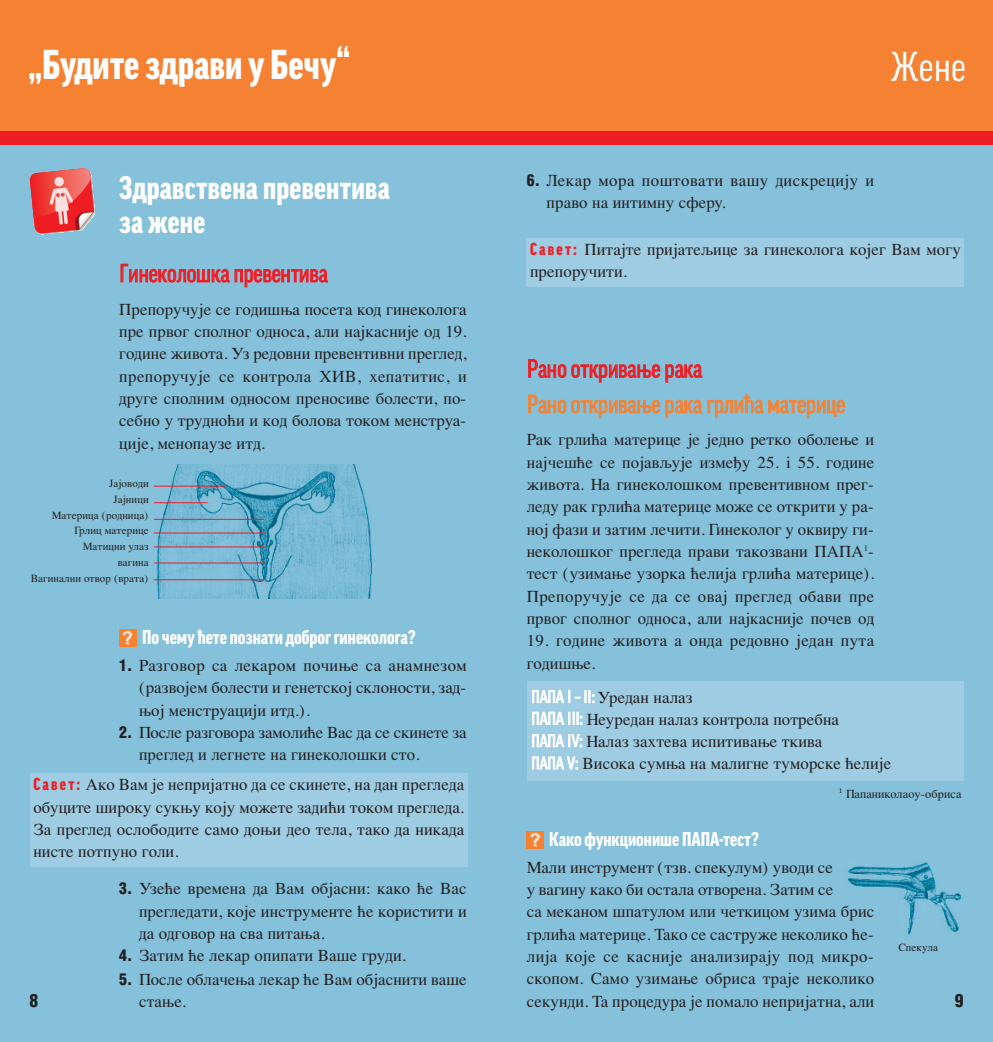
<style>
.page{position:relative;width:993px;height:1042px;background:#fff}
.page>*{position:absolute;margin:0;border:0;box-sizing:border-box;transform-origin:0 0}
.t1{font:900 condensed 40.25px "Good Cyr LF";color:#fff}
.t2{font:condensed 40.25px "Good Cyr LF";color:#fff}
.t3{font:900 condensed 31.5px/33.2px "Good Cyr LF";letter-spacing:.01em;color:#fff}
.t4{font:condensed 24.5px "Good Cyr LF";letter-spacing:.005em;color:#ee1d23}
.t5{font:condensed 24.5px "Good Cyr LF";color:#f48232}
.t6{font:900 condensed 19.25px "Good Cyr LF";color:#fff}
.t7{font:18.38px "Acidic";color:#fff}
.t8{font:900 condensed 17.5px "Helvetica";color:#231f20}
.t9{font:16.8px/22.4px "Times Roman TT";letter-spacing:.01em;color:#231f20}
.t10{font:16.8px/22.4px "Times Roman TT";letter-spacing:.03em;color:#231f20}
.t11{font:12.25px "Times Roman TT";letter-spacing:.01em;color:#231f20}
.t12{font:11.03px/15.8px "Times Roman TT";letter-spacing:.01em;color:#231f20;text-align:right}
.s1{font-family:"Helvetica LT Std";font-weight:900;font-stretch:condensed;font-size:15.75px}
.s2{font-family:"Good Cyr LF";font-weight:900;font-stretch:condensed;color:#ee1d23}
.s3{font-family:"Good Cyr LF";font-stretch:condensed;color:#fff}
.s4{font-family:"Acidic";font-weight:400;font-stretch:normal;font-size:18.38px}
</style>
<div class="page">
<div style="left:0;top:0;width:499px;height:131px;background:#f48232"></div>
<div style="left:496px;top:0;width:496px;height:131px;background:#f48232"></div>
<div style="left:0;top:141px;width:496px;height:901px;background:#85c1db"></div>
<div style="left:496px;top:142px;width:496px;height:900px;background:#85c1db"></div>
<div style="left:119px;top:629px;width:18px;height:18px;background:#f48232"></div>
<div style="left:526px;top:831px;width:18px;height:18px;background:#f48232"></div>
<div style="left:0;top:131px;width:992px;height:13px;background:#ee1d23"></div>
<div style="left:30px;top:773px;width:437px;height:94px;background:#9ecce2"></div>
<div style="left:526px;top:238px;width:438px;height:49px;background:#9ecce2"></div>
<img style="left:153px;top:464px;width:219px;height:134px">
<hr style="left:154px;top:486px;width:71px;height:1px;background:#ee1d23">
<hr style="left:154px;top:502px;width:53px;height:1px;background:#ee1d23">
<hr style="left:154px;top:519px;width:110px;height:1px;background:#ee1d23">
<hr style="left:153px;top:533px;width:113px;height:1px;background:#ee1d23">
<hr style="left:154px;top:547px;width:111px;height:1px;background:#ee1d23">
<hr style="left:154px;top:563px;width:112px;height:1px;background:#ee1d23">
<hr style="left:154px;top:579px;width:110px;height:1px;background:#ee1d23">
<div style="left:527px;top:681px;width:436px;height:100px;background:#9ecce2"></div>
<svg style="left:30px;top:168px;width:65px;height:67px;background:#dd686c"></svg>
<img style="left:848px;top:862px;width:113px;height:73px">
<h1 class="t1" style="left:29px;top:50px;width:323px">„Будитездрави у Бечу“</h1>
<h1 class="t2" style="left:890px;top:51px;width:76px">Жене</h1>
<p class="t10" style="left:546px;top:169px;width:329px;text-indent:-20px"><span class="s1">6.</span> Лекар мора поштовати вашу дискрецију и право на интимну сферу.</p>
<h2 class="t3" style="left:119px;top:174px;width:272px">Здравствена превентива за жене</h2>
<h3 class="t4" style="left:119px;top:264px;width:210px">Гинеколошка превентива</h3>
<p class="t9" style="left:119px;top:298px;width:349px;text-align:justify">Препоручује се годишња посета код гинекoлога пре првог сполног односа, али најкасније од 19. године живота. Уз редовни превентивни преглед, препоручује се контрола ХИВ, хепатитис, и друге сполним односом преносиве болести, по&shy;себно у трудноћи и код болова током менструа&shy;ције, менопаузе итд.</p>
<p class="t9" style="left:530px;top:238px;width:432px"><span class="s2">С авет:</span> Питајте пријатељице за гинеколога којег Вам могу препоручити.</p>
<h3 class="t4" style="left:527px;top:359px;width:176px">Рано откривање рака</h3>
<h3 class="t5" style="left:527px;top:395px;width:319px">Рано откривање рака грлића материце</h3>
<p class="t9" style="left:526px;top:428px;width:349px;text-align:justify">Рак грлића материце је једно ретко оболење и најчешће се појављује између 25. i 55. године живота. На гинеколошком превентивном прег&shy;леду рак грлића материце може се открити у ра&shy;ној фази и затим лечити. Гинеколог у оквиру ги&shy;неколошког прегледа прави такозвани ПАПА<sup>1</sup>- тест (узимање узорка ћелија грлића материце).<br>Препоручује се да се овај преглед обави пре првог сполног односа, али најкасније почев од</p>
<p class="t9" style="left:526px;top:629px;width:349px">19. године живота а онда редовно један пута годишње.</p>
<p class="t12" style="left:31px;top:475px;width:119px">Јајоводи<br>Јајници<br>Материца (родница)<br>Грлиц материце<br>Матицни улаз<br>вагина<br>Вагинални отвор (врата)</p>
<p class="t6" style="left:142px;top:630px;width:275px">По чему ћете познати доброггинеколога?</p>
<p class="t9" style="left:139px;top:654px;width:329px;text-align:justify;text-indent:-20px"><span class="s1">1.</span> Разговор са лекаром почиње са анамнезом (развојем болести и генетској склоности, зад&shy;њој менструацији итд.).</p>
<p class="t9" style="left:139px;top:721px;width:329px;text-indent:-20px"><span class="s1">2.</span> После разговора замолиће Вас да се скинете за преглед и легнете на гинеколошки сто.</p>
<p class="t7" style="left:123px;top:631px;width:12px">?</p>
<p class="t9" style="left:531px;top:686px;width:361px"><span class="s3">ПАПА I – II:</span> Уредан налаз<br><span class="s3">ПАПА III:</span> Неуредан налаз контрола потребна<br><span class="s3">ПАПА IV:</span> Налаз захтева испитивање ткива<br><span class="s3">ПАПА V:</span> Висока сумња на малигне туморске ћелије</p>
<p class="t11" style="left:838px;top:787px;width:124px"><sup>1</sup> Папаниколаоу-обриса</p>
<p class="t9" style="left:33px;top:773px;width:432px;text-align:justify"><span class="s2">С авет:</span> Ако Вам је непријатно да се скинете, на дан прегледа обуците широку сукњу коју можете задићи током прегледа.<br>За преглед ослободите само доњи део тела, тако да никада нисте потпуно голи.</p>
<p class="t6" style="left:530px;top:831px;width:230px"><span class="s4">?</span> Какофункционише ПАПА-тест?</p>
<p class="t9" style="left:526px;top:856px;width:349px">Мали инструмент (тзв. спекулум) уводи се<br>у вагину како би остала отворена. Затим се<br>са меканом шпатулом или четкицом узима брис грлића материце. Тако се саструже неколико ће&shy;лија које се касније анализирају под микро&shy;скопом. Само узимање обриса траје неколико секунди. Та процедура је помало непријатна, али</p>
<p class="t9" style="left:139px;top:877px;width:329px;text-align:justify;text-indent:-20px"><span class="s1">3.</span> Узеће времена да Вам објасни: како ће Вас прегледати, које инструменте ће користити и да одговор на сва питања.</p>
<p class="t9" style="left:119px;top:944px;width:288px"><span class="s1">4.</span> Затим ће лекар опипати Ваше груди.</p>
<p class="t9" style="left:139px;top:967px;width:329px;text-indent:-20px"><span class="s1">5.</span> После облачења лекар ће Вам објаснити ваше стање.</p>
<p class="t12" style="left:898px;top:939px;width:41px">Спекула</p>
<p class="t8" style="left:29px;top:991px;width:10px">8</p>
<p class="t8" style="left:954px;top:991px;width:10px">9</p>
</div>
